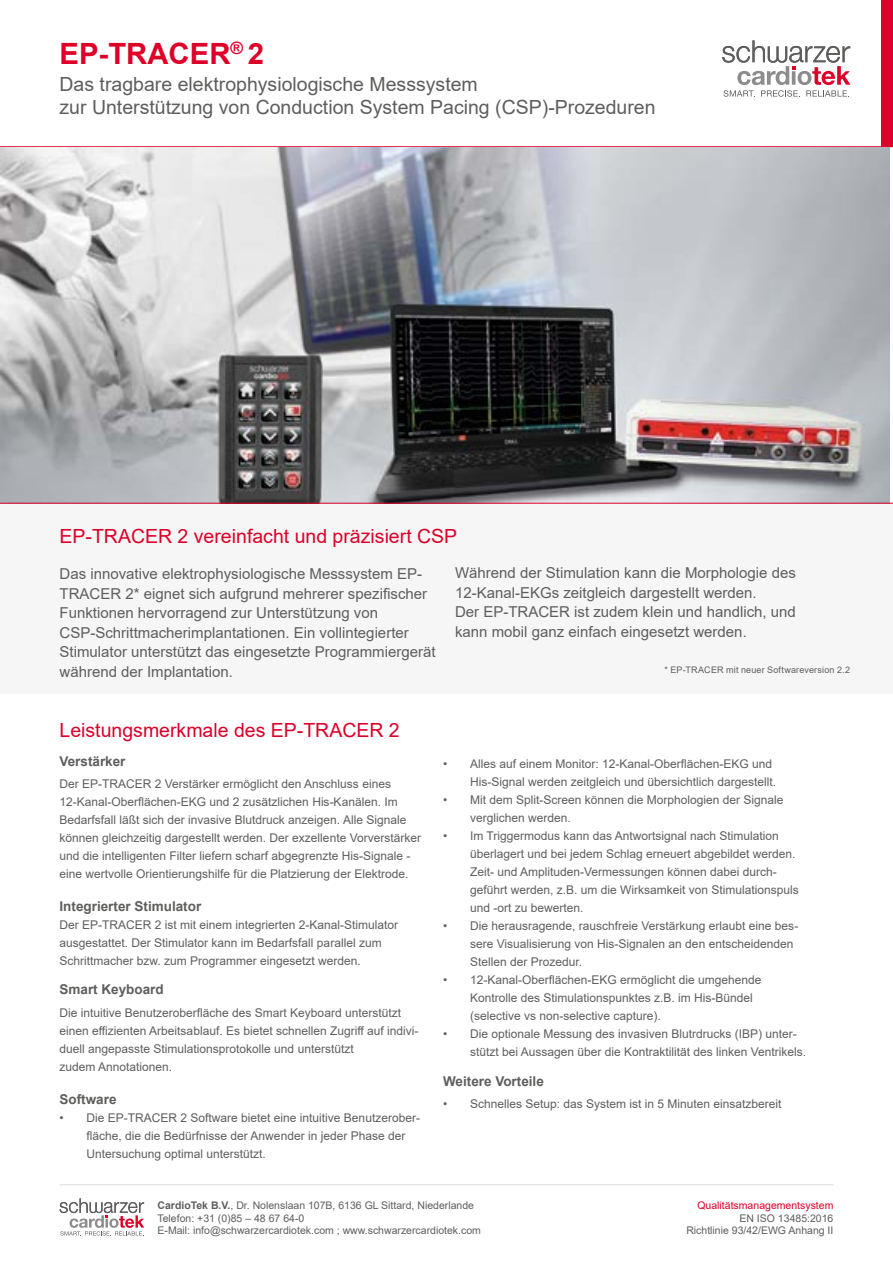
<style>
.page{position:relative;width:893px;height:1263px;background:#fff}
.page>*{position:absolute;margin:0;border:0;box-sizing:border-box;transform-origin:0 0}
.t1{font:700 29.25px "Arial";color:#dd0029}
.t2{font:19.5px/23.4px "Arial";color:#5e5e5d}
.t3{font:19.5px "Arial";color:#dd0029}
.t4{font:15px/19.5px "Arial";color:#5e5e5d}
.t5{font:700 13.5px "Arial";color:#5e5e5d}
.t6{font:12px/18px "Arial";color:#5e5e5d}
.t7{font:10.5px/12.6px "Arial";color:#5e5e5d;text-align:right}
.t8{font:10.5px "Arial";color:#dd0029}
.t9{font:9px "Arial";letter-spacing:.02em;color:#5e5e5d}
.s1{font-weight:700}
</style>
<div class="page">
<div style="left:0;top:504px;width:893px;height:189px;background:#f6f6f6"></div>
<div style="left:882px;top:0;width:11px;height:147px;background:#dd0029"></div>
<hr style="left:0;top:146px;width:893px;height:1px;background:#dd0029">
<img style="left:0;top:147px;width:890px;height:356px">
<hr style="left:0;top:503px;width:893px;height:1px;background:#dd0029">
<svg style="left:60px;top:1198px;width:84px;height:38px"></svg>
<hr style="left:60px;top:1184px;width:773px;height:1px;background:#dddddc">
<svg style="left:722px;top:40px;width:128px;height:57px"></svg>
<h1 class="t1" style="left:60px;top:33px;width:206px">EP-TRACER<sup>®</sup> 2</h1>
<h2 class="t2" style="left:60px;top:72px;width:598px">Das tragbare elektrophysiologische Messsystem<br>zur Unterstützung von Conduction System Pacing (CSP)-Prozeduren</h2>
<h2 class="t3" style="left:60px;top:523px;width:399px">EP-TRACER 2 vereinfacht und präzisiert CSP</h2>
<p class="t4" style="left:60px;top:564px;width:377px">Das innovative elektrophysiologische Messsystem EP-TRACER 2* eignet sich aufgrund mehrerer spezifischer Funktionen hervorragend zur Unterstützung von CSP-Schrittmacherimplantationen. Ein vollintegierter Stimulator unterstützt das eingesetzte Programmiergerät während der Implantation.</p>
<h2 class="t3" style="left:60px;top:716px;width:342px">Leistungsmerkmale des EP-TRACER 2</h2>
<p class="t4" style="left:455px;top:563px;width:342px">Während der Stimulation kann die Morphologie des 12-Kanal-EKGs zeitgleich dargestellt werden.<br>Der EP-TRACER ist zudem klein und handlich, und kann mobil ganz einfach eingesetzt werden.</p>
<p class="t9" style="left:664px;top:664px;width:187px">* EP-TRACER mit neuer Softwareversion 2.2</p>
<p class="t5" style="left:60px;top:751px;width:68px">Verstärker</p>
<p class="t6" style="left:60px;top:775px;width:363px">Der EP-TRACER 2 Verstärker ermöglicht den Anschluss eines 12-Kanal-Oberflächen-EKG und 2 zusätzlichen His-Kanälen. Im Bedarfsfall läßt sich der invasive Blutdruck anzeigen. Alle Signale können gleichzeitig dargestellt werden. Der exzellente Vorverstärker und die intelligenten Filter liefern scharf abgegrenzte His-Signale - eine wertvolle Orientierungshilfe für die Platzierung der Elektrode.</p>
<p class="t5" style="left:60px;top:897px;width:143px">Integrierter Stimulator</p>
<p class="t6" style="left:60px;top:916px;width:340px">Der EP-TRACER 2 ist mit einem integrierten 2-Kanal-Stimulator ausgestattet. Der Stimulator kann im Bedarfsfall parallel zum<br>Schrittmacher bzw. zum Programmer eingesetzt werden.</p>
<p class="t5" style="left:60px;top:980px;width:106px">Smart Keyboard</p>
<p class="t6" style="left:60px;top:1003px;width:360px">Die intuitive Benutzeroberfläche des Smart Keyboard unterstützt einen effizienten Arbeitsablauf. Es bietet schnellen Zugriff auf indivi&shy;duell angepasste Stimulationsprotokolle und unterstützt<br>zudem Annotationen.</p>
<p class="t5" style="left:60px;top:1089px;width:59px">Software</p>
<p class="t6" style="left:87px;top:1108px;width:335px;text-indent:-27px">• Die EP-TRACER 2 Software bietet eine intuitive Benutzerober&shy;fläche, die die Bedürfnisse der Anwender in jeder Phase der<br>Untersuchung optimal unterstützt.</p>
<p class="t6" style="left:470px;top:755px;width:308px;text-indent:-27px">• Alles auf einem Monitor: 12-Kanal-Oberflächen-EKG und<br>His-Signal werden zeitgleich und übersichtlich dargestellt.</p>
<p class="t6" style="left:470px;top:791px;width:315px;text-indent:-27px">• Mit dem Split-Screen können die Morphologien der Signale verglichen werden.</p>
<p class="t6" style="left:470px;top:827px;width:330px;text-indent:-27px">• Im Triggermodus kann das Antwortsignal nach Stimulation überlagert und bei jedem Schlag erneuert abgebildet werden.<br>Zeit- und Amplituden-Vermessungen können dabei durch&shy;geführt werden, z.B. um die Wirksamkeit von Stimulationspuls und -ort zu bewerten.</p>
<p class="t6" style="left:470px;top:917px;width:330px;text-indent:-27px">• Die herausragende, rauschfreie Verstärkung erlaubt eine bes&shy;sere Visualisierung von His-Signalen an den entscheidenden<br>Stellen der Prozedur.</p>
<p class="t6" style="left:470px;top:971px;width:293px;text-indent:-27px">• 12-Kanal-Oberflächen-EKG ermöglicht die umgehende<br>Kontrolle des Stimulationspunktes z.B. im His-Bündel (selective vs non-selective capture).</p>
<p class="t6" style="left:470px;top:1025px;width:338px;text-indent:-27px">• Die optionale Messung des invasiven Blutrdrucks (IBP) unter&shy;stützt bei Aussagen über die Kontraktilität des linken Ventrikels.</p>
<p class="t5" style="left:443px;top:1071px;width:102px">Weitere Vorteile</p>
<p class="t6" style="left:443px;top:1094px;width:340px">• Schnelles Setup: das System ist in 5 Minuten einsatzbereit</p>
<p class="t7" style="left:158px;top:1199px;width:325px;text-align:left"><span class="s1">CardioTek B.V.</span>, Dr. Nolenslaan 107B, 6136 GL Sittard, Niederlande<br>Telefon: +31 (0)85 – 48 67 64-0<br>E-Mail: info@schwarzercardiotek.com ; www.schwarzercardiotek.com</p>
<p class="t8" style="left:697px;top:1198px;width:137px">Qualitätsmanagementsystem</p>
<p class="t7" style="left:686px;top:1211px;width:149px">EN ISO 13485:2016<br>Richtlinie 93/42/EWG Anhang II</p>
</div>
